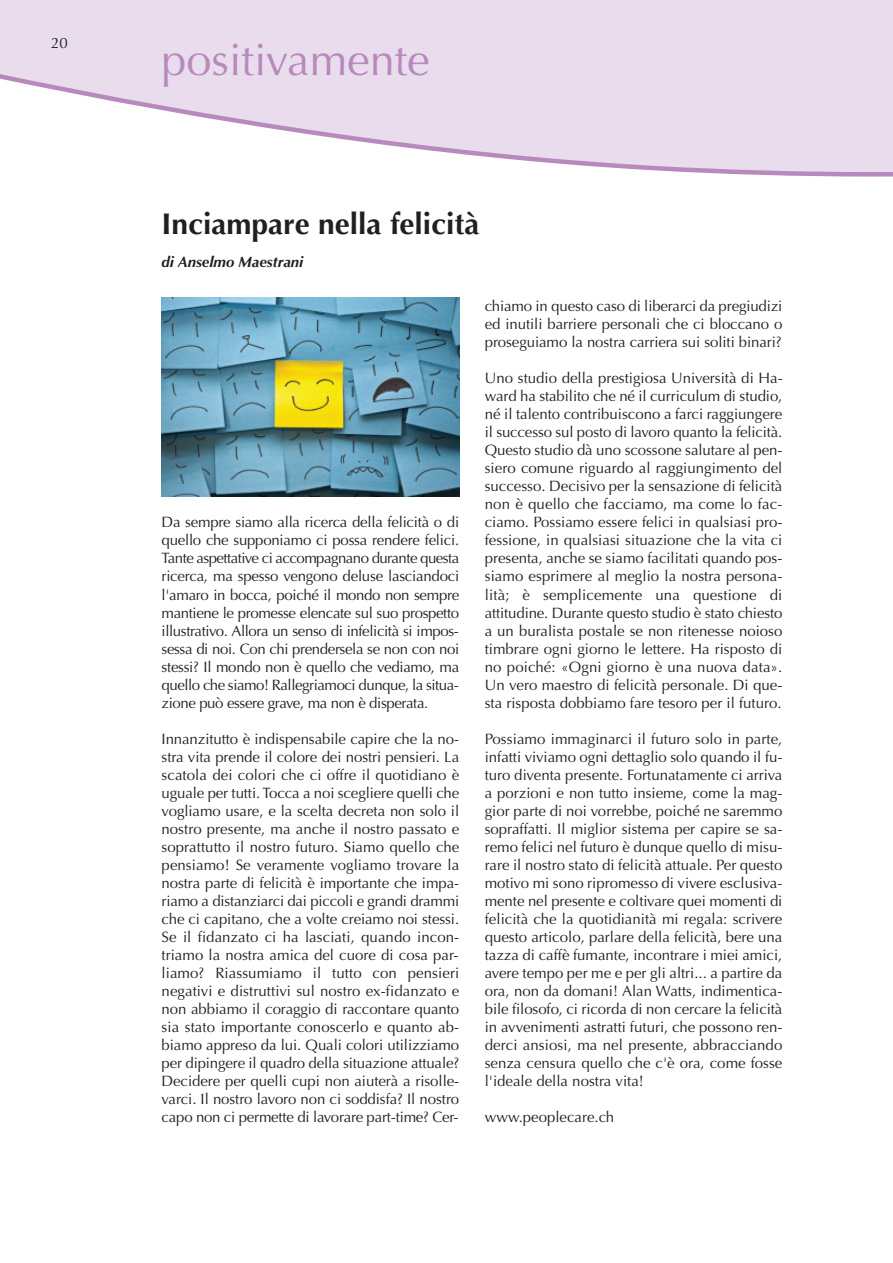
<style>
.page{position:relative;width:893px;height:1263px;background:#fff}
.page>*{position:absolute;margin:0;border:0;box-sizing:border-box;transform-origin:0 0}
.t1{font:45px "Optima";color:#b889bd}
.t2{font:700 30px "Optima";color:#231f20}
.t3{font:15px/18px "Optima";letter-spacing:-.005em;color:#231f20;text-align:justify}
.t4{font:italic 700 15px "Optima";color:#231f20}
</style>
<div class="page">
<div style="left:0;top:0;width:893px;height:72px;background:#e9dcec"></div>
<svg style="left:0;top:72px;width:893px;height:105px;fill:#e9dcec"></svg>
<img style="left:162px;top:298px;width:297px;height:198px">
<p class="t3" style="left:51px;top:34px;width:18px">20</p>
<h1 class="t1" style="left:162px;top:34px;width:270px">positivamente</h1>
<h2 class="t2" style="left:162px;top:206px;width:319px">Inciampare nella felicità</h2>
<p class="t4" style="left:162px;top:253px;width:143px">di Anselmo Maestrani</p>
<p class="t3" style="left:162px;top:514px;width:299px">Da sempre siamo alla ricerca della felicità o di quello che supponiamo ci possa rendere felici.<br>Tante aspettative ci accompagnano durante questa ricerca, ma spesso vengono deluse lasciandoci l'amaro in bocca, poiché il mondo non sempre mantiene le promesse elencate sul suo prospetto illustrativo. Allora un senso di infelicità si impos&shy;sessa di noi. Con chi prendersela se non con noi stessi? Il mondo non è quello che vediamo, ma quello che siamo! Rallegriamoci dunque, la situa&shy;zione può essere grave, ma non è disperata.</p>
<p class="t3" style="left:162px;top:730px;width:299px">Innanzitutto è indispensabile capire che la no&shy;stra vita prende il colore dei nostri pensieri. La scatola dei colori che ci offre il quotidiano è uguale per tutti. Tocca a noi scegliere quelli che vogliamo usare, e la scelta decreta non solo il nostro presente, ma anche il nostro passato e soprattutto il nostro futuro. Siamo quello che pensiamo! Se veramente vogliamo trovare la nostra parte di felicità è importante che impa&shy;riamo a distanziarci dai piccoli e grandi drammi che ci capitano, che a volte creiamo noi stessi.<br>Se il fidanzato ci ha lasciati, quando incon&shy;triamo la nostra amica del cuore di cosa par&shy;liamo? Riassumiamo il tutto con pensieri negativi e distruttivi sul nostro ex-fidanzato e non abbiamo il coraggio di raccontare quanto sia stato importante conoscerlo e quanto ab&shy;biamo appreso da lui. Quali colori utilizziamo per dipingere il quadro della situazione attuale?<br>Decidere per quelli cupi non aiuterà a risolle&shy;varci. Il nostro lavoro non ci soddisfa? Il nostro capo non ci permette di lavorare part-time? Cer-</p>
<p class="t3" style="left:485px;top:298px;width:299px">chiamo in questo caso di liberarci da pregiudizi ed inutili barriere personali che ci bloccano o proseguiamo la nostra carriera sui soliti binari?</p>
<p class="t3" style="left:485px;top:370px;width:299px">Uno studio della prestigiosa Università di Ha&shy;ward ha stabilito che né il curriculum di studio, né il talento contribuiscono a farci raggiungere il successo sul posto di lavoro quanto la felicità.<br>Questo studio dà uno scossone salutare al pen&shy;siero comune riguardo al raggiungimento del successo. Decisivo per la sensazione di felicità non è quello che facciamo, ma come lo fac&shy;ciamo. Possiamo essere felici in qualsiasi pro&shy;fessione, in qualsiasi situazione che la vita ci presenta, anche se siamo facilitati quando pos&shy;siamo esprimere al meglio la nostra persona&shy;lità; è semplicemente una questione di attitudine. Durante questo studio è stato chiesto a un buralista postale se non ritenesse noioso timbrare ogni giorno le lettere. Ha risposto di no poiché: «Ogni giorno è una nuova data».<br>Un vero maestro di felicità personale. Di que&shy;sta risposta dobbiamo fare tesoro per il futuro.</p>
<p class="t3" style="left:485px;top:730px;width:299px">Possiamo immaginarci il futuro solo in parte, infatti viviamo ogni dettaglio solo quando il fu&shy;turo diventa presente. Fortunatamente ci arriva a porzioni e non tutto insieme, come la mag&shy;gior parte di noi vorrebbe, poiché ne saremmo sopraffatti. Il miglior sistema per capire se sa&shy;remo felici nel futuro è dunque quello di misu&shy;rare il nostro stato di felicità attuale. Per questo motivo mi sono ripromesso di vivere esclusiva&shy;mente nel presente e coltivare quei momenti di felicità che la quotidianità mi regala: scrivere questo articolo, parlare della felicità, bere una tazza di caffè fumante, incontrare i miei amici, avere tempo per me e per gli altri... a partire da ora, non da domani! Alan Watts, indimentica&shy;bile filosofo, ci ricorda di non cercare la felicità in avvenimenti astratti futuri, che possono ren&shy;derci ansiosi, ma nel presente, abbracciando senza censura quello che c'è ora, come fosse l'ideale della nostra vita!</p>
<p class="t3" style="left:485px;top:1108px;width:131px">www.peoplecare.ch</p>
</div>
